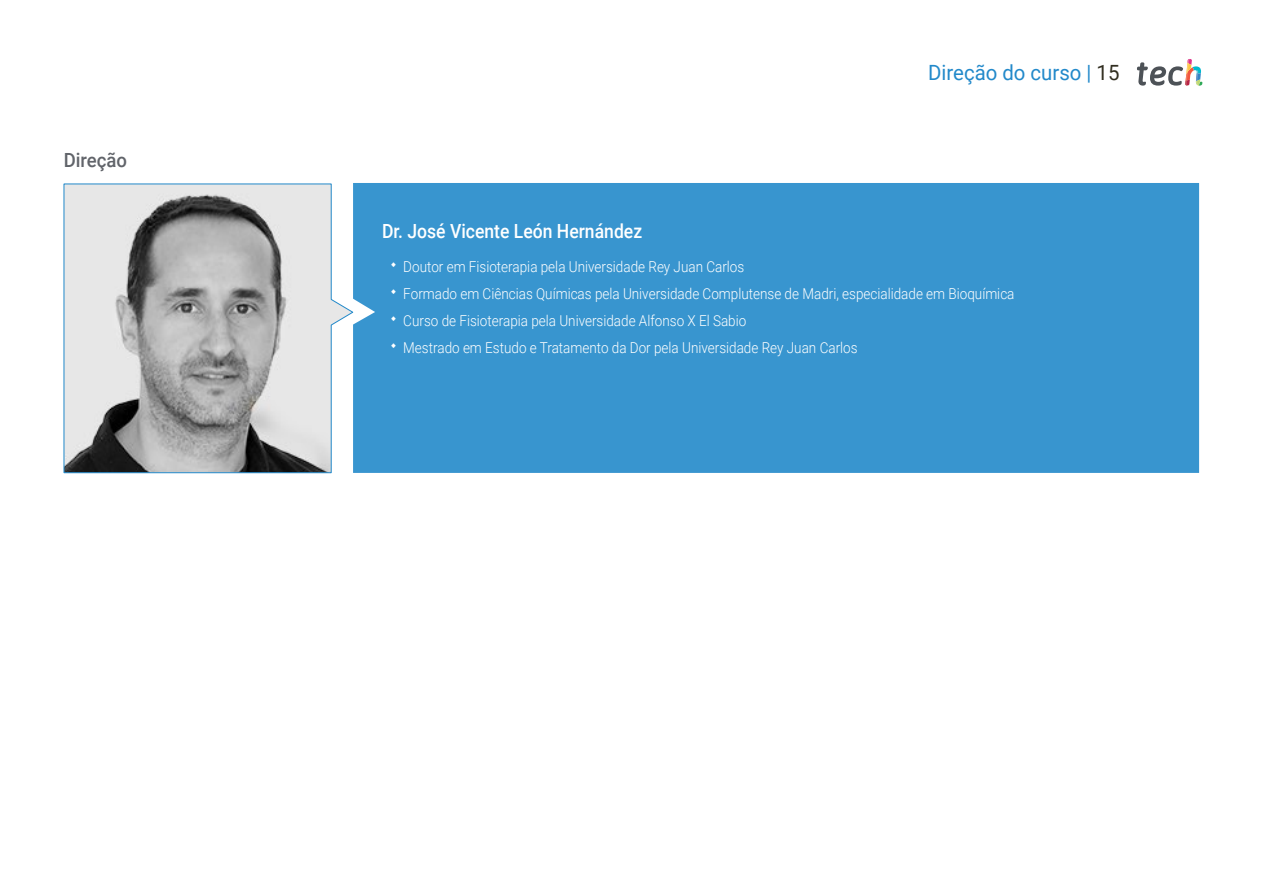
<style>
.page{position:relative;width:1263px;height:893px;background:#fff}
.page>*{position:absolute;margin:0;border:0;box-sizing:border-box;transform-origin:0 0}
.t1{font:21px "Roboto";color:#2289ca}
.t2{font:500 19.5px "Roboto";color:#fff;scale:.9 1}
.t3{font:500 19.5px "Roboto";color:#61646a;scale:.95 1}
.t4{font:300 15px/26.7px "Roboto";color:#fff;scale:.9 1}
.s1{color:#312e20}
</style>
<div class="page">
<svg style="left:1137px;top:59px;width:65px;height:27px"></svg>
<div style="left:353px;top:183px;width:846px;height:290px;background:#3895cf"></div>
<svg style="left:64px;top:184px;width:289px;height:289px;background:#b9baba"></svg>
<svg style="left:391px;top:263px;width:5px;height:5px"></svg>
<svg style="left:391px;top:289px;width:5px;height:5px"></svg>
<svg style="left:391px;top:316px;width:5px;height:5px"></svg>
<svg style="left:391px;top:343px;width:5px;height:5px"></svg>
<h2 class="t3" style="left:64px;top:146px;width:68px">Direção</h2>
<h1 class="t1" style="left:928px;top:57px;width:193px">Direção do curso | <span class="s1">15</span></h1>
<h2 class="t2" style="left:382px;top:218px;width:290px">Dr. José Vicente León Hernández</h2>
<p class="t4" style="left:403px;top:253px;width:681px">Doutor em Fisioterapia pela Universidade Rey Juan Carlos<br>Formado em Ciências Químicas pela Universidade Complutense de Madri, especialidade em Bioquímica Curso de Fisioterapia pela Universidade Alfonso X El Sabio<br>Mestrado em Estudo e Tratamento da Dor pela Universidade Rey Juan Carlos</p>
</div>
